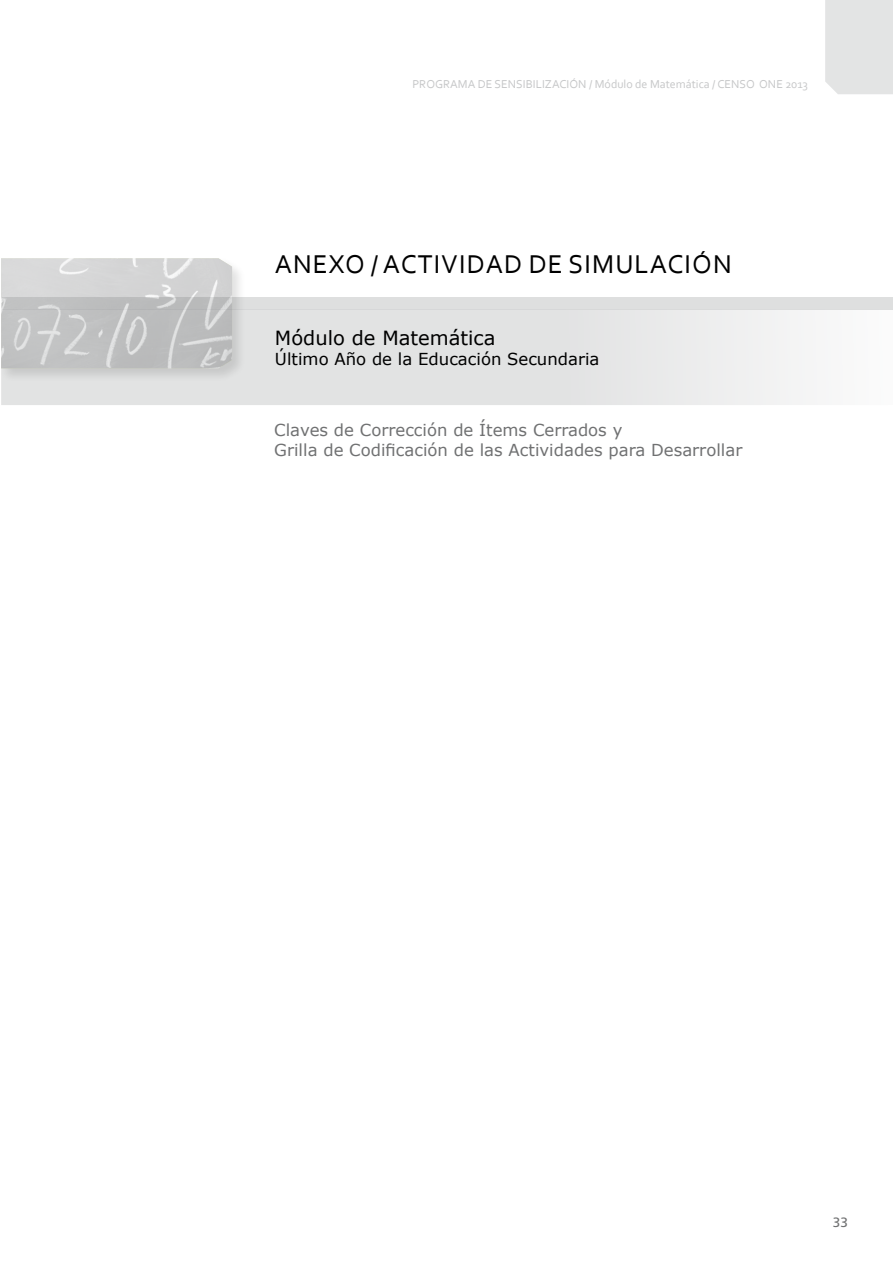
<style>
.page{position:relative;width:893px;height:1263px;background:#fff}
.page>*{position:absolute;margin:0;border:0;box-sizing:border-box;transform-origin:0 0}
.t1{font:27px "Corbel";letter-spacing:.04em;color:#000}
.t2{font:19.5px "Verdana";color:#000}
.t3{font:16.5px/19.8px "Verdana";color:#707172}
.t4{font:16.5px "Verdana";color:#000}
.t5{font:13.5px "Frutiger";color:#707172}
.t6{font:12px "Corbel";color:#c6c7c8}
</style>
<div class="page">
<div style="left:825px;top:0;width:68px;height:94px;background:#e3e4e4"></div>
<div style="left:2px;top:298px;width:891px;height:12px;background:#dedfdf"></div>
<svg style="left:1px;top:310px;width:805px;height:95px;fill:#e2e3e3"></svg>
<div style="left:0;top:256px;width:246px;height:126px;background:#000;opacity:.39"></div>
<img style="left:1px;top:258px;width:231px;height:110px">
<p class="t6" style="left:412px;top:77px;width:397px">PROGRAMA DE SENSIBILIZACIÓN / MÓDULO DE MATEMÁTICA / CENSO ONE 2013</p>
<h1 class="t1" style="left:275px;top:248px;width:19px">ANE</h1>
<h1 class="t1" style="left:329px;top:248px;width:147px">XO / ACTIVIDAD</h1>
<h1 class="t1" style="left:529px;top:248px;width:123px">DESIMULACIÓN</h1>
<p class="t2" style="left:275px;top:326px;width:222px">Módulo de Matemática</p>
<p class="t4" style="left:275px;top:348px;width:326px">Último Año de la Educación Secundaria</p>
<p class="t3" style="left:274px;top:419px;width:470px">Claves de Corrección de Ítems Cerrados y<br>Grilla de Codificación de las Actividades para Desarrollar</p>
<p class="t5" style="left:833px;top:1214px;width:17px">33</p>
</div>
